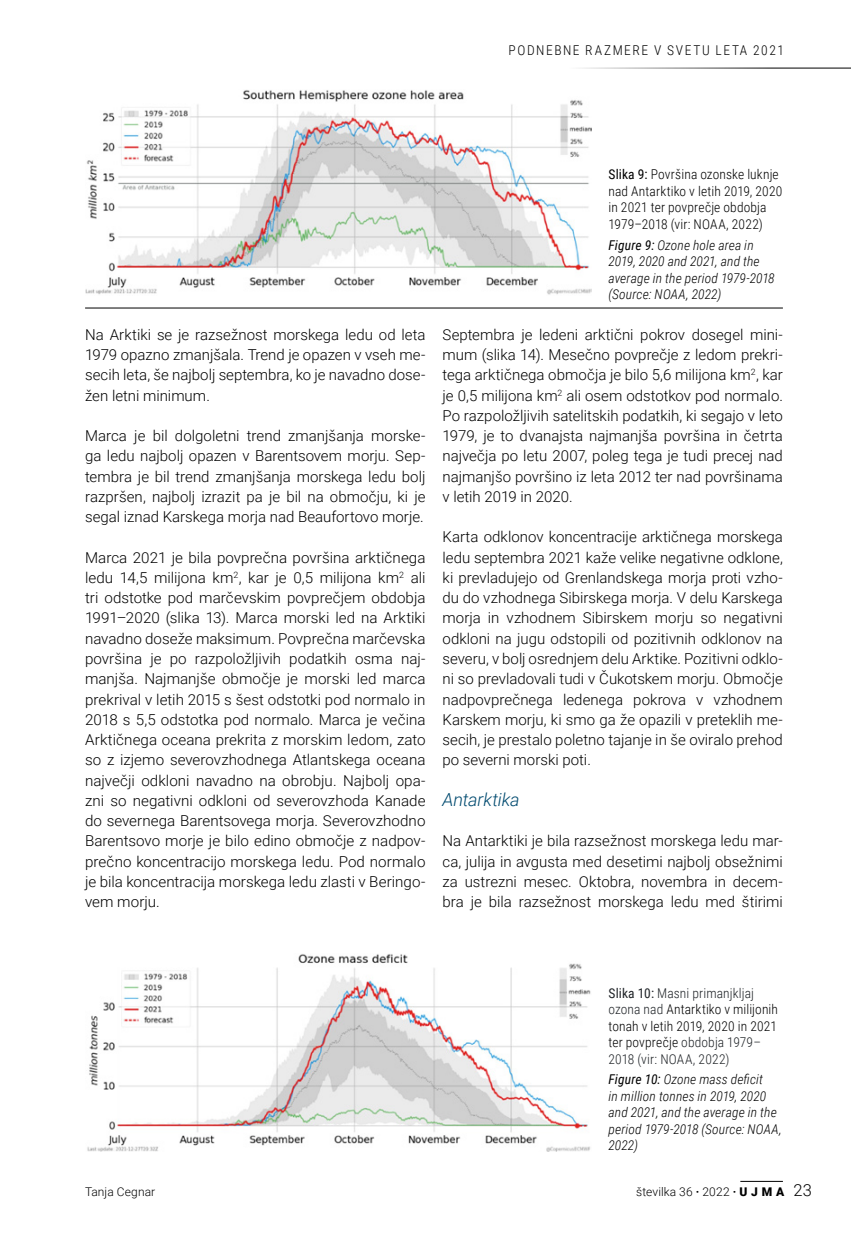
<style>
.page{position:relative;width:851px;height:1234px;background:#fff}
.page>*{position:absolute;margin:0;border:0;box-sizing:border-box;transform-origin:0 0}
._03_Podnaslovcek{font:italic 300 18px "Roboto";letter-spacing:-.005em;color:#004a6f}
._00_normal_10pt_SLO{font:300 15px/20.2px "Roboto";color:#000;text-align:justify}
._06_podpis_pod_sliko{font:300 13.5px/16.5px "Roboto Condensed";letter-spacing:.01em;color:#000}
._06_podpis_pod_sliko-2{font:italic 300 13.5px/16.5px "Roboto Condensed";letter-spacing:.01em;color:#000}
._06_podpis_pod_sliko-3{font:300 13.5px "Roboto Condensed";letter-spacing:.12em;color:#000}
.t1{font:300 12px "Roboto";letter-spacing:.01em;color:#000}
.s1{font-weight:400}
.s2{font-weight:400;color:#202428}
.s3{color:#202428}
.s4{font-weight:700}
.s5{font-weight:900}
.s6{font-size:16.5px}
</style>
<div class="page">
<img style="left:87px;top:954px;width:504px;height:197px">
<img style="left:85px;top:90px;width:506px;height:205px">
<hr style="left:85px;top:307px;width:697px;height:1px;background:#000">
<hr style="left:566px;top:68px;width:284px;height:1px;background:#000">
<hr style="left:740px;top:1180px;width:42px;height:1px;background:#000">
<p class="_06_podpis_pod_sliko-3" style="left:508px;top:41px;width:277px">PODNEBNE RAZMERE V SVETU LETA 2021</p>
<p class="_00_normal_10pt_SLO" style="left:85px;top:324px;width:342px">Na Arktiki se je razsežnost morskega ledu od leta 1979 opazno zmanjšala. Trend je opazen v vseh me&shy;secih leta, še najbolj septembra, ko je navadno dose&shy;žen letni minimum.</p>
<p class="_00_normal_10pt_SLO" style="left:85px;top:425px;width:342px">Marca je bil dolgoletni trend zmanjšanja morske&shy;ga ledu najbolj opazen v Barentsovem morju. Sep&shy;tembra je bil trend zmanjšanja morskega ledu bolj razpršen, najbolj izrazit pa je bil na območju, ki je segal iznad Karskega morja nad Beaufortovo morje.</p>
<p class="_00_normal_10pt_SLO" style="left:85px;top:546px;width:342px">Marca 2021 je bila povprečna površina arktičnega ledu 14,5 milijona km<sup>2</sup>, kar je 0,5 milijona km<sup>2</sup> ali tri odstotke pod marčevskim povprečjem obdobja 1991–2020 (slika 13). Marca morski led na Arktiki navadno doseže maksimum. Povprečna marčevska površina je po razpoložljivih podatkih osma naj&shy;manjša. Najmanjše območje je morski led marca prekrival v letih 2015 s šest odstotki pod normalo in 2018 s 5,5 odstotka pod normalo. Marca je večina Arktičnega oceana prekrita z morskim ledom, zato so z izjemo severovzhodnega Atlantskega oceana največji odkloni navadno na obrobju. Najbolj opa&shy;zni so negativni odkloni od severovzhoda Kanade do severnega Barentsovega morja. Severovzhodno Barentsovo morje je bilo edino območje z nadpov&shy;prečno koncentracijo morskega ledu. Pod normalo je bila koncentracija morskega ledu zlasti v Beringo&shy;vem morju.</p>
<p class="_06_podpis_pod_sliko" style="left:608px;top:166px;width:175px"><span class="s1">Slika 9:</span> Površina ozonske luknje nad Antarktiko v letih 2019, 2020 in 2021 ter povprečje obdobja<br>1979–2018 (vir: NOAA, 2022)</p>
<p class="_06_podpis_pod_sliko-2" style="left:608px;top:236px;width:168px"><span class="s1">Figure 9:</span> Ozone hole area in<br>2019, 2020 and 2021, and the average in the period 1979-2018 (Source: NOAA, 2022)</p>
<p class="_00_normal_10pt_SLO" style="left:442px;top:324px;width:342px">Septembra je ledeni arktični pokrov dosegel mini&shy;mum (slika 14). Mesečno povprečje z ledom prekri&shy;tega arktičnega območja je bilo 5,6 milijona km<sup>2</sup>, kar je 0,5 milijona km<sup>2</sup> ali osem odstotkov pod normalo.<br>Po razpoložljivih satelitskih podatkih, ki segajo v leto 1979, je to dvanajsta najmanjša površina in četrta največja po letu 2007, poleg tega je tudi precej nad najmanjšo površino iz leta 2012 ter nad površinama v letih 2019 in 2020.</p>
<p class="_00_normal_10pt_SLO" style="left:442px;top:526px;width:342px">Karta odklonov koncentracije arktičnega morskega ledu septembra 2021 kaže velike negativne odklone, ki prevladujejo od Grenlandskega morja proti vzho&shy;du do vzhodnega Sibirskega morja. V delu Karskega morja in vzhodnem Sibirskem morju so negativni odkloni na jugu odstopili od pozitivnih odklonov na severu, v bolj osrednjem delu Arktike. Pozitivni odklo&shy;ni so prevladovali tudi v Čukotskem morju. Območje nadpovprečnega ledenega pokrova v vzhodnem Karskem morju, ki smo ga že opazili v preteklih me&shy;secih, je prestalo poletno tajanje in še oviralo prehod po severni morski poti.</p>
<p class="_03_Podnaslovcek" style="left:442px;top:786px;width:79px">Antarktika</p>
<p class="_00_normal_10pt_SLO" style="left:442px;top:830px;width:342px">Na Antarktiki je bila razsežnost morskega ledu mar&shy;ca, julija in avgusta med desetimi najbolj obsežnimi za ustrezni mesec. Oktobra, novembra in decem&shy;bra je bila razsežnost morskega ledu med štirimi</p>
<p class="t1" style="left:85px;top:1183px;width:72px">Tanja Cegnar</p>
<p class="_06_podpis_pod_sliko" style="left:608px;top:983px;width:171px"><span class="s2">Slika 10:</span> <span class="s3">Masni primanjkljaj ozona nad</span> Antarktiko v milijonih tonah v letih 2019, 2020 in 2021 ter povprečje <span class="s3">obdobja 1979–<br>2018 (vir: NOAA, 2022)</span></p>
<p class="_06_podpis_pod_sliko-2" style="left:608px;top:1070px;width:175px"><span class="s1">Figure 10:</span> Ozone mass deficit<br>in million tonnes in 2019, 2020 and 2021, and the average in the period 1979-2018 (Source: NOAA,<br>2022)</p>
<p class="t1" style="left:636px;top:1183px;width:177px">številka 36 <span class="s4">·</span> 2022 <span class="s4">·</span> <span class="s5">U J M A</span> <span class="s6">23</span></p>
</div>
